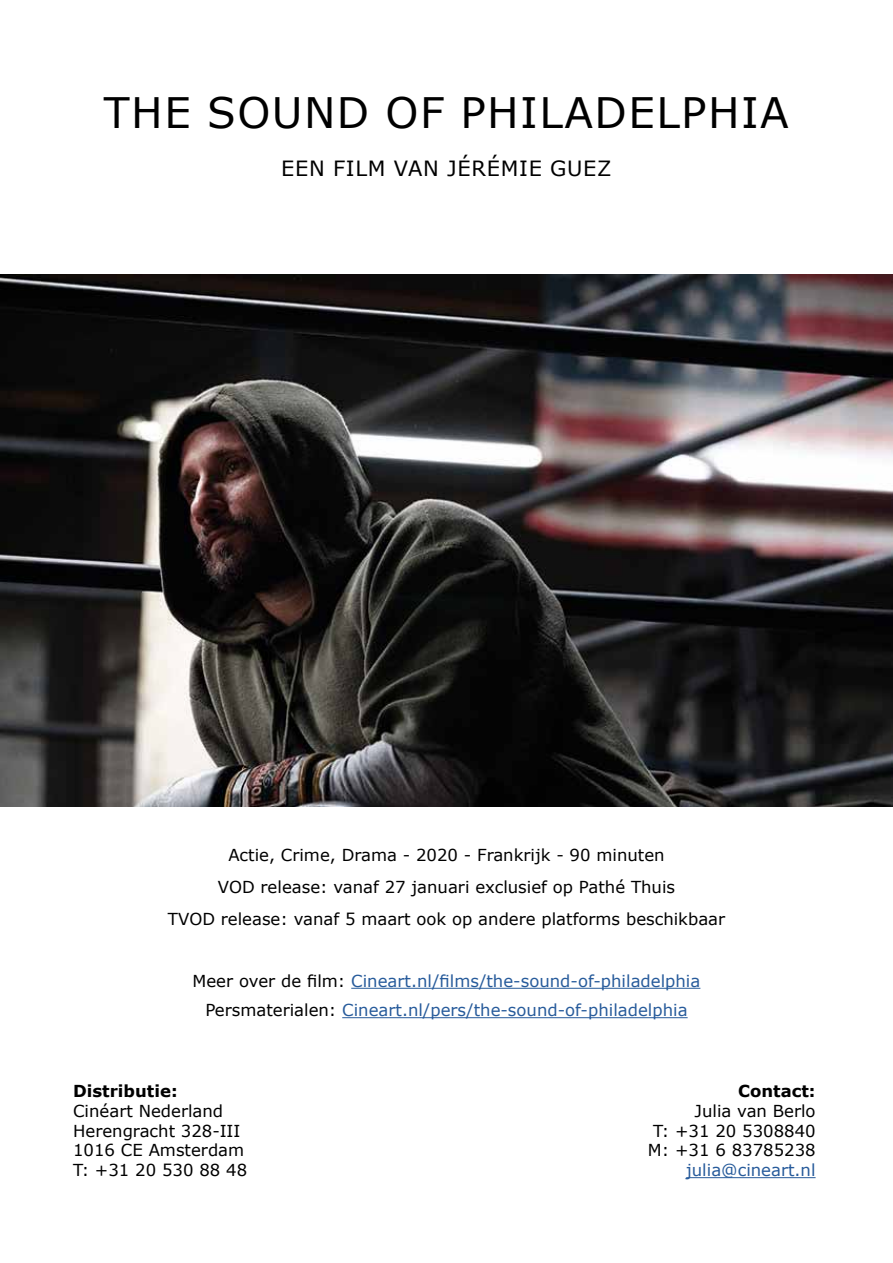
<style>
.page{position:relative;width:893px;height:1263px;background:#fff}
.page>*{position:absolute;margin:0;border:0;box-sizing:border-box;transform-origin:0 0}
.t1{font:42px "Verdana";letter-spacing:.035em;color:#000}
.t2{font:21px "Verdana";letter-spacing:.035em;color:#000}
.t3{font:16.5px/19.8px "Verdana";color:#000}
.t4{font:16.5px/29.4px "Verdana";color:#275b9b;text-align:center}
.t5{font:700 16.5px "Verdana";color:#000}
.s1{color:#000}
</style>
<div class="page">
<hr style="left:686px;top:1177px;width:130px;height:1px;background:#275b9b">
<hr style="left:351px;top:988px;width:349px;height:1px;background:#275b9b">
<hr style="left:342px;top:1017px;width:346px;height:1px;background:#275b9b">
<img style="left:0;top:275px;width:893px;height:531px">
<h1 class="t1" style="left:104px;top:84px;width:686px">THE SOUND OF PHILADELPHIA</h1>
<p class="t2" style="left:281px;top:153px;width:332px">EEN FILM VAN JÉRÉMIE GUEZ</p>
<p class="t3" style="left:228px;top:845px;width:438px">Actie, Crime, Drama - 2020 - Frankrijk - 90 minuten</p>
<p class="t3" style="left:218px;top:877px;width:459px">VOD release: vanaf 27 januari exclusief op Pathé Thuis</p>
<p class="t3" style="left:168px;top:909px;width:559px">TVOD release: vanaf 5 maart ook op andere platforms beschikbaar</p>
<p class="t4" style="left:193px;top:966px;width:509px"><span class="s1">Meer over de film:</span> Cineart.nl/films/the-sound-of-philadelphia<br><span class="s1">Persmaterialen:</span> Cineart.nl/pers/the-sound-of-philadelphia</p>
<p class="t5" style="left:73px;top:1079px;width:106px">Distributie:</p>
<p class="t3" style="left:73px;top:1101px;width:176px">Cinéart Nederland<br>Herengracht 328-III<br>1016 CE Amsterdam<br>T: +31 20 530 88 48</p>
<p class="t5" style="left:738px;top:1079px;width:79px">Contact:</p>
<p class="t3" style="left:648px;top:1101px;width:169px;text-align:right">Julia van Berlo<br>T: +31 20 5308840<br>M: +31 6 83785238</p>
<p class="t4" style="left:686px;top:1155px;width:131px">julia@cineart.nl</p>
</div>
